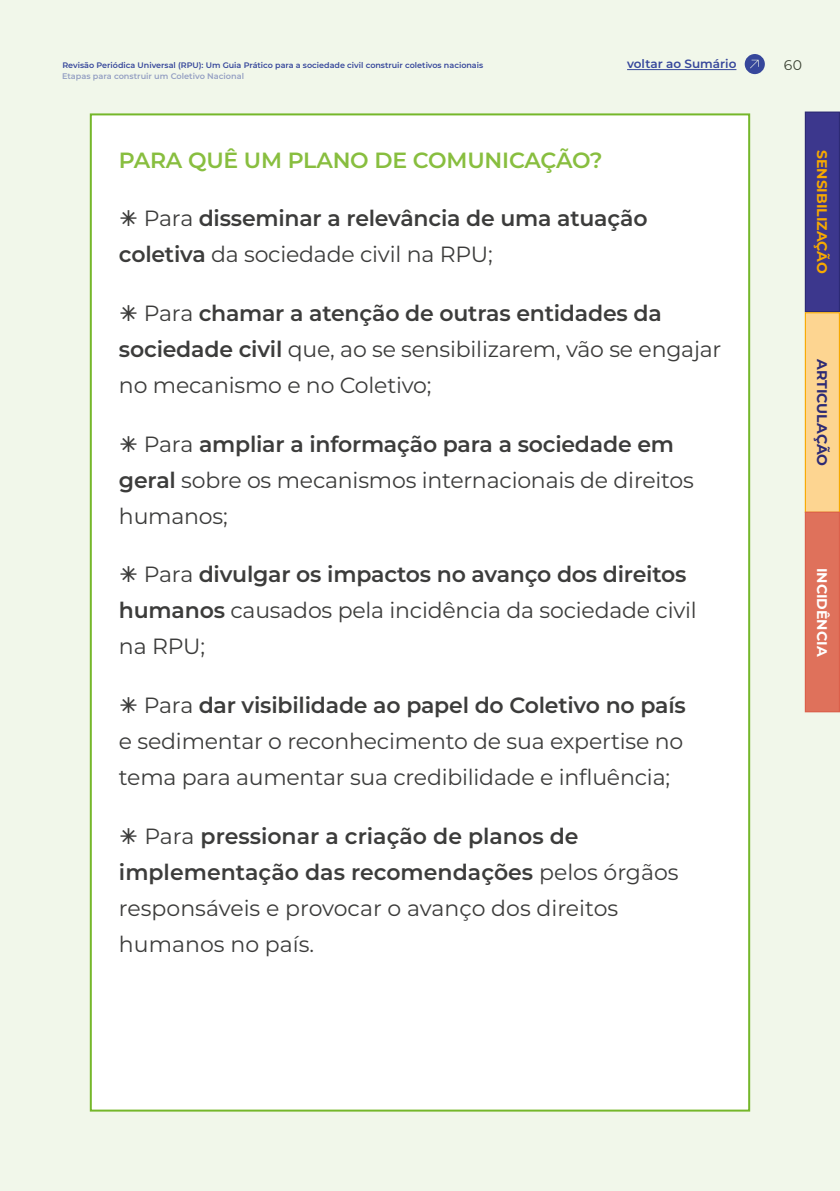
<style>
.page{position:relative;width:840px;height:1191px;background:#fff}
.page>*{position:absolute;margin:0;border:0;box-sizing:border-box;transform-origin:0 0}
.t1{font:22px/36px "Montserrat";letter-spacing:-.01em;color:#3c3c3b}
.t2{font:600 22px/36px "Montserrat";letter-spacing:-.01em;color:#3c3c3b}
.t3{font:600 22px "Montserrat";letter-spacing:-.01em;color:#88be3f}
.t4{font:700 14px "Montserrat";color:#f7a900}
.t5{font:700 14px "Montserrat";color:#2d2a74}
.t6{font:700 14px "Montserrat";color:#fff}
.t7{font:14px "Montserrat";color:#000}
.t8{font:600 12px "Montserrat";color:#303ba8}
.t9{font:600 8.2px "Montserrat";color:#989dd4}
.t10{font:600 8px "Montserrat";color:#303ba8}
.s1{font-weight:400}
.s2{font-weight:600}
</style>
<div class="page">
<div style="left:0;top:0;width:839px;height:1191px;background:#f1f7ea"></div>
<div style="left:90px;top:113px;width:659px;height:998px;background:#fff;border:2px solid #75b72a"></div>
<div style="left:804px;top:112px;width:34px;height:200px;background:#3c378d"></div>
<div style="left:804px;top:111px;width:35px;height:201px;border:1px solid #2d2a74"></div>
<div style="left:804px;top:313px;width:34px;height:199px;background:#fdd591"></div>
<div style="left:804px;top:312px;width:35px;height:201px;border:1px solid #f7a900"></div>
<div style="left:804px;top:512px;width:34px;height:200px;background:#df715b"></div>
<div style="left:804px;top:511px;width:35px;height:201px;border:1px solid #db604b"></div>
<p class="t8" style="left:626px;top:56px;width:111px">voltar ao Sumário</p>
<p class="t10" style="left:62px;top:59px;width:422px">Revisão Periódica Universal (RPU): Um Guia Prático para a sociedade civil construir coletivos nacionais</p>
<p class="t7" style="left:782px;top:55px;width:20px">60</p>
<p class="t9" style="left:62px;top:70px;width:183px">Etapas para construir um Coletivo Nacional</p>
<p class="t3" style="left:119px;top:144px;width:484px">PARA QUÊ UM PLANO DE COMUNICAÇÃO?</p>
<p class="t2" style="left:119px;top:199px;width:529px;text-indent:25px"><span class="s1">Para</span> disseminar a relevância de uma atuação coletiva <span class="s1">da sociedade civil na RPU;</span></p>
<p class="t1" style="left:119px;top:294px;width:603px;text-indent:25px">Para <span class="s2">chamar a atenção de outras entidades da sociedade civil</span> que, ao se sensibilizarem, vão se engajar no mecanismo e no Coletivo;</p>
<p class="t1" style="left:119px;top:425px;width:576px;text-indent:25px">Para <span class="s2">ampliar a informação para a sociedade em geral</span> sobre os mecanismos internacionais de direitos humanos;</p>
<p class="t1" style="left:119px;top:556px;width:579px;text-indent:25px">Para <span class="s2">divulgar os impactos no avanço dos direitos humanos</span> causados pela incidência da sociedade civil na RPU;</p>
<p class="t1" style="left:119px;top:686px;width:568px;text-indent:25px">Para <span class="s2">dar visibilidade ao papel do Coletivo no país </span>e sedimentar o reconhecimento de sua expertise no tema para aumentar sua credibilidade e influência;</p>
<p class="t1" style="left:119px;top:817px;width:561px;text-indent:25px">Para <span class="s2">pressionar a criação de planos de implementação das recomendações</span> pelos órgãos responsáveis e provocar o avanço dos direitos humanos no país.</p>
<p class="t4" style="left:831px;top:150px;width:125px;rotate:90deg">SENSIBILIZAÇÃO</p>
<p class="t5" style="left:831px;top:359px;width:108px;rotate:90deg">ARTICULAÇÃO</p>
<p class="t6" style="left:831px;top:567px;width:90px;rotate:90deg">INCIDÊNCIA</p>
</div>
